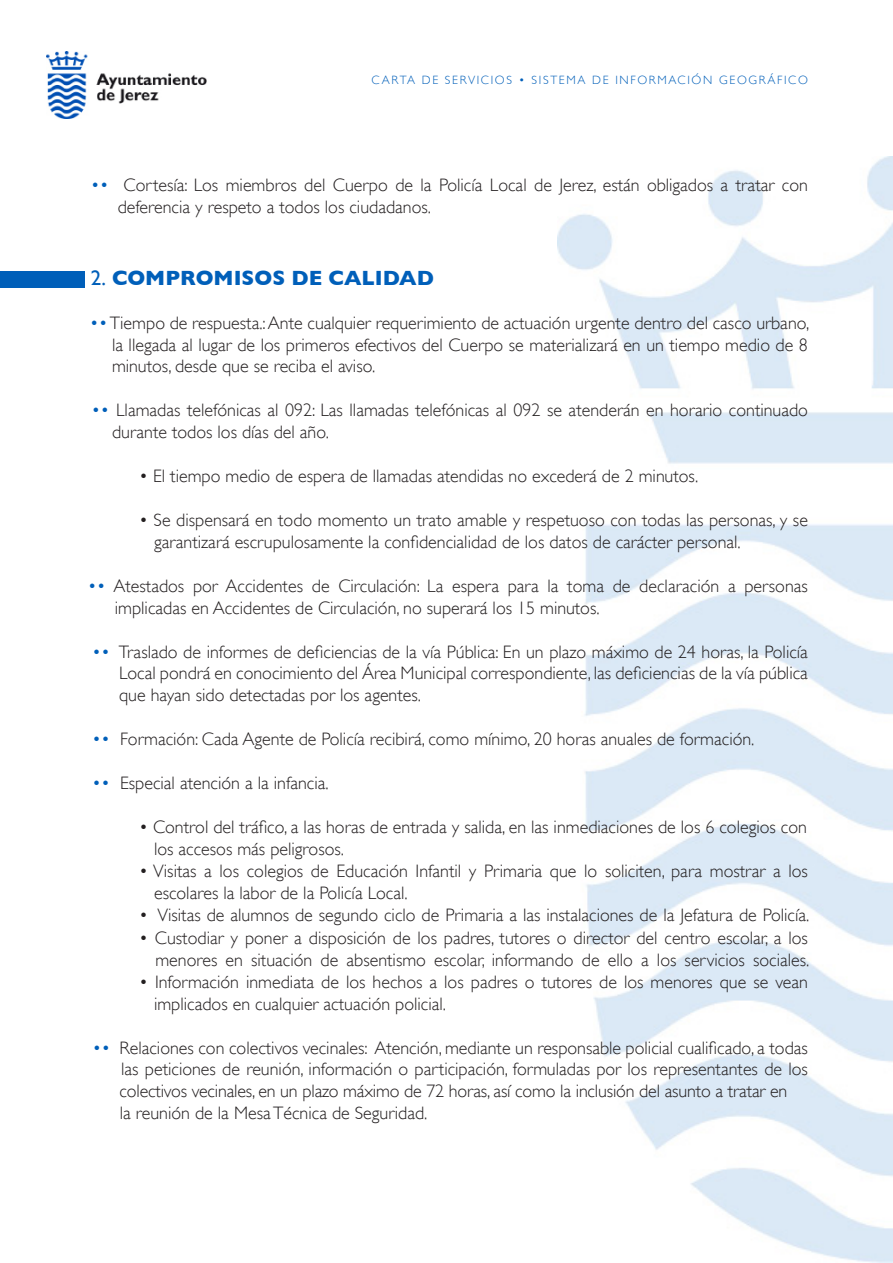
<style>
.page{position:relative;width:893px;height:1263px;background:#fff}
.page>*{position:absolute;margin:0;border:0;box-sizing:border-box;transform-origin:0 0}
.Heading_2{font:700 21px "Gill Sans";color:#005fb9}
.List_Paragraph{font:300 18px/21.6px "Gill Sans";color:#231f20;text-align:justify}
.Heading_2-2{font:300 18px/21.6px "Gill Sans";color:#231f20;text-align:justify}
.Heading_3{font:300 18px "Gill Sans";color:#231f20}
.t1{font:300 12px "Gill Sans";letter-spacing:.14em;color:#005fb9}
.s1{color:#005fb9}
.s2{font-weight:400}
</style>
<div class="page">
<img style="left:558px;top:156px;width:335px;height:1107px">
<img style="left:47px;top:51px;width:159px;height:68px">
<div style="left:0;top:271px;width:85px;height:17px;background:#005fb9"></div>
<p class="t1" style="left:371px;top:73px;width:438px">CARTA DE SERVICIOS • SISTEMA DE INFORMACIÓN GEOGRÁFICO</p>
<p class="Heading_3" style="left:91px;top:175px;width:719px"><span class="s1">••</span> Cortesía: Los miembros del Cuerpo de la Policía Local de Jerez, están obligados a tratar con</p>
<p class="Heading_3" style="left:118px;top:197px;width:315px">deferencia y respeto a todos los ciudadanos.</p>
<p class="Heading_2" style="left:91px;top:266px;width:345px"><span class="s2">2.</span> COMPROMISOS DE CALIDAD</p>
<p class="Heading_2-2" style="left:112px;top:312px;width:699px;text-indent:-22px"><span class="s1">••</span> Tiempo de respuesta.: Ante cualquier requerimiento de actuación urgente dentro del casco urbano, la llegada al lugar de los primeros efectivos del Cuerpo se materializará en un tiempo medio de 8 minutos, desde que se reciba el aviso.</p>
<p class="Heading_2-2" style="left:112px;top:400px;width:697px;text-indent:-20px"><span class="s1">••</span> Llamadas telefónicas al 092: Las llamadas telefónicas al 092 se atenderán en horario continuado durante todos los días del año.</p>
<p class="List_Paragraph" style="left:139px;top:465px;width:561px">• El tiempo medio de espera de llamadas atendidas no excederá de 2 minutos.</p>
<p class="List_Paragraph" style="left:139px;top:509px;width:670px">• Se dispensará en todo momento un trato amable y respetuoso con todas las personas, y se</p>
<p class="List_Paragraph" style="left:154px;top:531px;width:588px">garantizará escrupulosamente la confidencialidad de los datos de carácter personal.</p>
<p class="List_Paragraph" style="left:88px;top:575px;width:722px"><span class="s1">••</span> Atestados por Accidentes de Circulación: La espera para la toma de declaración a personas</p>
<p class="List_Paragraph" style="left:115px;top:597px;width:486px">implicadas en Accidentes de Circulación, no superará los 15 minutos.</p>
<p class="List_Paragraph" style="left:119px;top:641px;width:690px;text-indent:-27px"><span class="s1">••</span> Traslado de informes de deficiencias de la vía Pública: En un plazo máximo de 24 horas, la Policía Local pondrá en conocimiento del Área Municipal correspondiente, las deficiencias de la vía pública que hayan sido detectadas por los agentes.</p>
<p class="List_Paragraph" style="left:92px;top:728px;width:664px"><span class="s1">••</span> Formación: Cada Agente de Policía recibirá, como mínimo, 20 horas anuales de formación.</p>
<p class="List_Paragraph" style="left:92px;top:772px;width:238px"><span class="s1">••</span> Especial atención a la infancia.</p>
<p class="List_Paragraph" style="left:139px;top:816px;width:669px">• Control del tráfico, a las horas de entrada y salida, en las inmediaciones de los 6 colegios con</p>
<p class="List_Paragraph" style="left:154px;top:838px;width:191px">los accesos más peligrosos.</p>
<p class="List_Paragraph" style="left:139px;top:860px;width:670px">• Visitas a los colegios de Educación Infantil y Primaria que lo soliciten, para mostrar a los</p>
<p class="List_Paragraph" style="left:154px;top:882px;width:255px">escolares la labor de la Policía Local.</p>
<p class="List_Paragraph" style="left:139px;top:904px;width:672px">• Visitas de alumnos de segundo ciclo de Primaria a las instalaciones de la Jefatura de Policía.</p>
<p class="List_Paragraph" style="left:139px;top:927px;width:670px">• Custodiar y poner a disposición de los padres, tutores o director del centro escolar, a los</p>
<p class="List_Paragraph" style="left:155px;top:949px;width:655px">menores en situación de absentismo escolar, informando de ello a los servicios sociales.</p>
<p class="List_Paragraph" style="left:139px;top:971px;width:670px">• Información inmediata de los hechos a los padres o tutores de los menores que se vean</p>
<p class="List_Paragraph" style="left:154px;top:993px;width:294px">implicados en cualquier actuación policial.</p>
<p class="List_Paragraph" style="left:92px;top:1037px;width:717px"><span class="s1">••</span> Relaciones con colectivos vecinales: Atención, mediante un responsable policial cualificado, a todas</p>
<p class="List_Paragraph" style="left:121px;top:1058px;width:688px">las peticiones de reunión, información o participación, formuladas por los representantes de los</p>
<p class="List_Paragraph" style="left:120px;top:1080px;width:669px">colectivos vecinales, en un plazo máximo de 72 horas, así como la inclusión del asunto a tratar en la reunión de la Mesa Técnica de Seguridad.</p>
</div>
